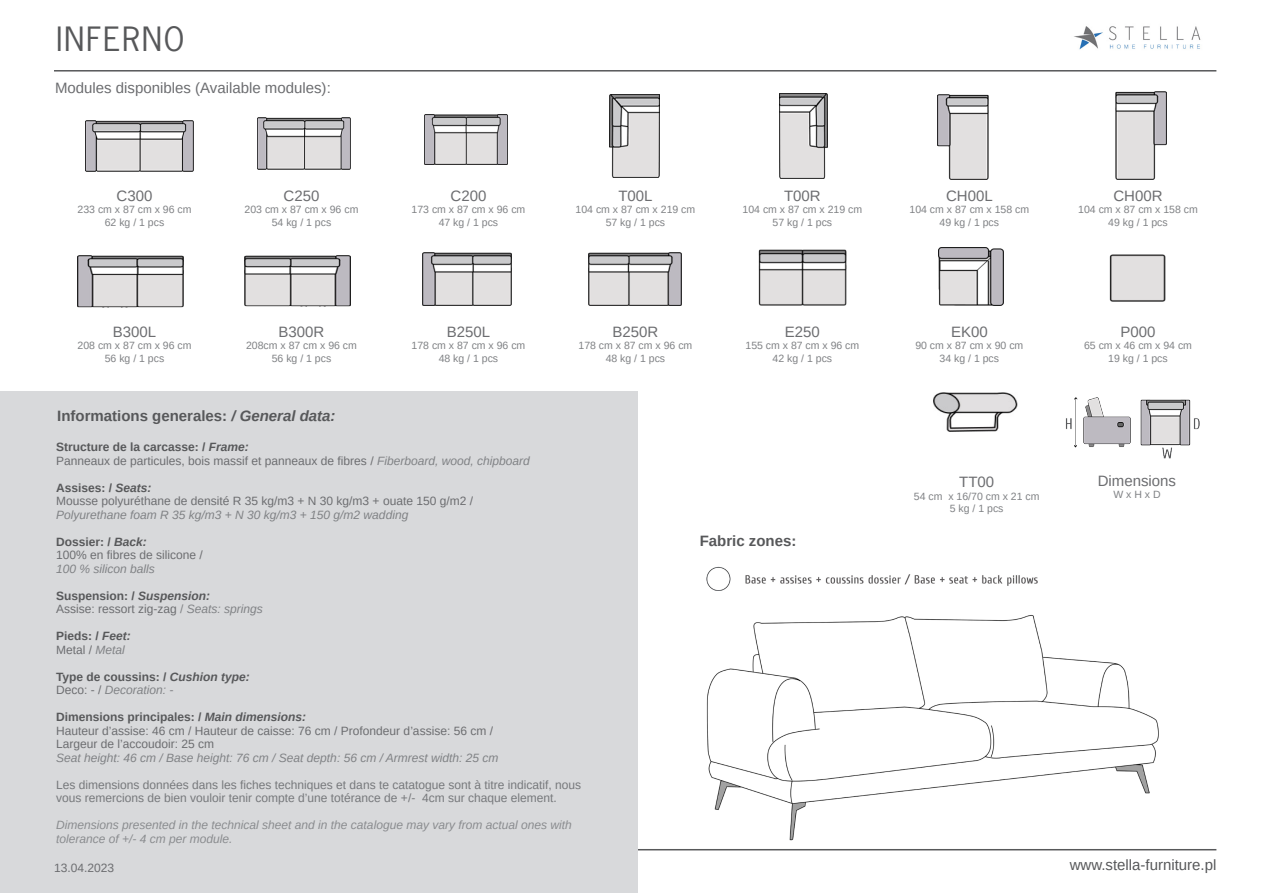
<style>
.page{position:relative;width:1263px;height:893px;background:#fff}
.page>*{position:absolute;margin:0;border:0;box-sizing:border-box;transform-origin:0 0}
.t1{font:31.5px "News Gothic Std";letter-spacing:.05em;color:#57585a}
.t2{font:15px "Arimo";color:#6c6d70}
.t3{font:700 15px "Arimo";color:#57585a}
.t4{font:15px "Arimo";color:#57585a}
.t5{font:12px "Arimo";color:#6c6d70}
.t6{font:12px/13.5px "Arimo";color:#76787b}
.t7{font:700 12px "Arimo";color:#57585a}
.t8{font:italic 12px "Arimo";color:#808285}
.t9{font:italic 12px/13.5px "Arimo";color:#8a8c8f}
.t10{font:10.5px "Arimo";color:#808285}
.s1{font-style:italic}
.s2{font-style:italic;color:#808285}
.s3{color:#808285}
.s4{font-style:normal;color:#6c6d70}
</style>
<div class="page">
<hr style="left:54px;top:70px;width:1162px;height:2px;background:#57585a">
<hr style="left:54px;top:849px;width:1162px;height:1px;background:#57585a">
<img style="left:1074px;top:26px;width:127px;height:24px">
<div style="left:1px;top:391px;width:637px;height:502px;background:#d8d9db"></div>
<img style="left:706px;top:566px;width:453px;height:275px">
<img style="left:78px;top:256px;width:105px;height:51px">
<img style="left:245px;top:255px;width:105px;height:52px">
<img style="left:422px;top:252px;width:89px;height:53px">
<img style="left:589px;top:252px;width:92px;height:53px">
<img style="left:758px;top:249px;width:88px;height:56px">
<img style="left:939px;top:248px;width:64px;height:57px">
<img style="left:1110px;top:254px;width:56px;height:48px">
<img style="left:86px;top:120px;width:108px;height:51px">
<img style="left:257px;top:118px;width:93px;height:51px">
<img style="left:425px;top:115px;width:82px;height:50px">
<img style="left:609px;top:95px;width:50px;height:82px">
<img style="left:779px;top:94px;width:48px;height:85px">
<img style="left:937px;top:95px;width:52px;height:85px">
<img style="left:1115px;top:91px;width:51px;height:89px">
<img style="left:1065px;top:397px;width:135px;height:62px">
<img style="left:933px;top:393px;width:85px;height:38px">
<h1 class="t1" style="left:56px;top:19px;width:130px">INFERNO</h1>
<h2 class="t2" style="left:55px;top:78px;width:277px">Modules disponibles (Available modules):</h2>
<p class="t2" style="left:117px;top:186px;width:37px">C300</p>
<p class="t10" style="left:78px;top:203px;width:115px">233 cm x 87 cm x 96 cm</p>
<p class="t10" style="left:105px;top:216px;width:61px">62 kg / 1 pcs</p>
<p class="t2" style="left:284px;top:186px;width:37px">C250</p>
<p class="t10" style="left:245px;top:203px;width:115px">203 cm x 87 cm x 96 cm</p>
<p class="t10" style="left:272px;top:216px;width:61px">54 kg / 1 pcs</p>
<p class="t2" style="left:450px;top:186px;width:37px">C200</p>
<p class="t10" style="left:412px;top:203px;width:115px">173 cm x 87 cm x 96 cm</p>
<p class="t10" style="left:439px;top:216px;width:61px">47 kg / 1 pcs</p>
<p class="t2" style="left:618px;top:186px;width:36px">T00L</p>
<p class="t10" style="left:576px;top:203px;width:121px">104 cm x 87 cm x 219 cm</p>
<p class="t10" style="left:606px;top:216px;width:61px">57 kg / 1 pcs</p>
<p class="t2" style="left:784px;top:186px;width:38px">T00R</p>
<p class="t10" style="left:742px;top:203px;width:121px">104 cm x 87 cm x 219 cm</p>
<p class="t10" style="left:773px;top:216px;width:61px">57 kg / 1 pcs</p>
<p class="t2" style="left:946px;top:186px;width:48px">CH00L</p>
<p class="t10" style="left:909px;top:203px;width:121px">104 cm x 87 cm x 158 cm</p>
<p class="t10" style="left:939px;top:216px;width:61px">49 kg / 1 pcs</p>
<p class="t2" style="left:1113px;top:186px;width:51px">CH00R</p>
<p class="t10" style="left:1078px;top:203px;width:121px">104 cm x 87 cm x 158 cm</p>
<p class="t10" style="left:1108px;top:216px;width:61px">49 kg / 1 pcs</p>
<p class="t2" style="left:113px;top:322px;width:45px">B300L</p>
<p class="t10" style="left:78px;top:339px;width:115px">208 cm x 87 cm x 96 cm</p>
<p class="t10" style="left:105px;top:352px;width:61px">56 kg / 1 pcs</p>
<p class="t2" style="left:279px;top:322px;width:47px">B300R</p>
<p class="t10" style="left:246px;top:339px;width:112px">208cm x 87 cm x 96 cm</p>
<p class="t10" style="left:272px;top:352px;width:61px">56 kg / 1 pcs</p>
<p class="t2" style="left:447px;top:322px;width:45px">B250L</p>
<p class="t10" style="left:412px;top:339px;width:115px">178 cm x 87 cm x 96 cm</p>
<p class="t10" style="left:439px;top:352px;width:61px">48 kg / 1 pcs</p>
<p class="t2" style="left:612px;top:322px;width:47px">B250R</p>
<p class="t10" style="left:578px;top:339px;width:115px">178 cm x 87 cm x 96 cm</p>
<p class="t10" style="left:606px;top:352px;width:61px">48 kg / 1 pcs</p>
<p class="t2" style="left:785px;top:322px;width:37px">E250</p>
<p class="t10" style="left:745px;top:339px;width:115px">155 cm x 87 cm x 96 cm</p>
<p class="t10" style="left:773px;top:352px;width:61px">42 kg / 1 pcs</p>
<p class="t2" style="left:951px;top:322px;width:38px">EK00</p>
<p class="t10" style="left:915px;top:339px;width:109px">90 cm x 87 cm x 90 cm</p>
<p class="t10" style="left:939px;top:352px;width:61px">34 kg / 1 pcs</p>
<p class="t2" style="left:1120px;top:322px;width:37px">P000</p>
<p class="t10" style="left:1084px;top:339px;width:109px">65 cm x 46 cm x 94 cm</p>
<p class="t10" style="left:1108px;top:352px;width:61px">19 kg / 1 pcs</p>
<p class="t3" style="left:57px;top:405px;width:280px">Informations generales: <span class="s1">/ General data:</span></p>
<p class="t7" style="left:56px;top:439px;width:194px">Structure de la carcasse: / <span class="s1">Frame:</span></p>
<p class="t5" style="left:56px;top:453px;width:475px">Panneaux de particules, bois massif et panneaux de fibres / <span class="s2">Fiberboard, wood, chipboard</span></p>
<p class="t7" style="left:56px;top:479px;width:97px">Assises: / <span class="s1">Seats:</span></p>
<p class="t5" style="left:56px;top:494px;width:418px">Mousse polyuréthane de densité R 35 kg/m3 + N 30 kg/m3 + ouate 150 g/m2 /</p>
<p class="t8" style="left:56px;top:507px;width:354px">Polyurethane foam R 35 kg/m3 + N 30 kg/m3 + 150 g/m2 wadding</p>
<p class="t7" style="left:56px;top:533px;width:92px">Dossier: / <span class="s1">Back:</span></p>
<p class="t5" style="left:56px;top:548px;width:148px">100% en fibres de silicone /</p>
<p class="t8" style="left:56px;top:561px;width:100px">100 % silicon balls</p>
<p class="t7" style="left:56px;top:587px;width:156px">Suspension: / <span class="s1">Suspension:</span></p>
<p class="t5" style="left:56px;top:602px;width:208px">Assise: ressort zig-zag <span class="s3">/</span> <span class="s2">Seats: springs</span></p>
<p class="t7" style="left:56px;top:628px;width:76px">Pieds: / <span class="s1">Feet:</span></p>
<p class="t5" style="left:56px;top:642px;width:70px">Metal / <span class="s2">Metal</span></p>
<p class="t7" style="left:56px;top:668px;width:195px">Type de coussins: / <span class="s1">Cushion type:</span></p>
<p class="t8" style="left:56px;top:682px;width:119px"><span class="s4">Deco: - /</span> Decoration: -</p>
<p class="t7" style="left:56px;top:709px;width:252px">Dimensions principales: / <span class="s1">Main dimensions:</span></p>
<p class="t5" style="left:56px;top:723px;width:438px">Hauteur d’assise: 46 cm / Hauteur de caisse: 76 cm / Profondeur d’assise: 56 cm /</p>
<p class="t5" style="left:56px;top:737px;width:160px">Largeur de l’accoudoir: 25 cm</p>
<p class="t8" style="left:56px;top:750px;width:444px">Seat height: 46 cm / Base height: 76 cm / Seat depth: 56 cm / Armrest width: 25 cm</p>
<p class="t6" style="left:56px;top:778px;width:526px">Les dimensions données dans les fiches techniques et dans te catatogue sont à titre indicatif, nous vous remercions de bien vouloir tenir compte d’une totérance de +/- 4cm sur chaque element.</p>
<p class="t9" style="left:56px;top:818px;width:517px">Dimensions presented in the technical sheet and in the catalogue may vary from actual ones with tolerance of +/- 4 cm per module.</p>
<p class="t3" style="left:700px;top:530px;width:98px">Fabric zones:</p>
<p class="t2" style="left:959px;top:472px;width:37px">TT00</p>
<p class="t10" style="left:914px;top:489px;width:127px">54 cm x 16/70 cm x 21 cm</p>
<p class="t10" style="left:950px;top:502px;width:55px">5 kg / 1 pcs</p>
<p class="t2" style="left:1098px;top:471px;width:80px">Dimensions</p>
<p class="t10" style="left:1113px;top:488px;width:49px">W x H x D</p>
<p class="t5" style="left:54px;top:861px;width:62px">13.04.2023</p>
<h2 class="t4" style="left:1070px;top:855px;width:148px">www.stella-furniture.pl</h2>
</div>
